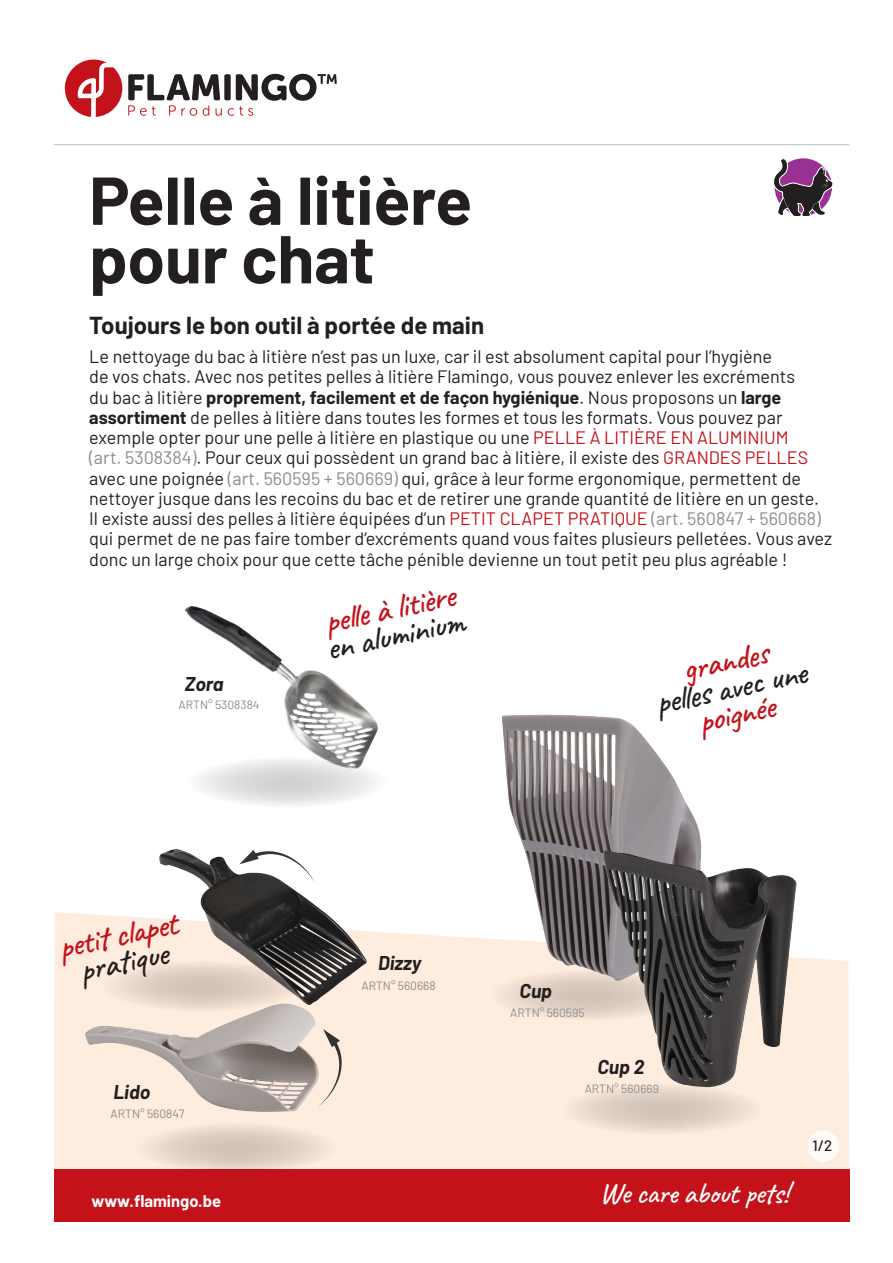
<style>
.page{position:relative;width:893px;height:1263px;background:#fff}
.page>*{position:absolute;margin:0;border:0;box-sizing:border-box;transform-origin:0 0}
.Benaming{font:700 67.5px/58.5px "Barlow";color:#231f20}
.Info_Caveat{font:500 34.5px/27px "Caveat";color:#c4121a;text-align:center}
.Info_Caveat-2{font:500 34.5px "Caveat";color:#231f20}
.t1{font:500 30px "Caveat";letter-spacing:-.025em;color:#fff}
.Titel{font:700 24px "Barlow";color:#231f20}
.info_tekst{font:italic 700 19.5px "Barlow";color:#231f20}
.Tekst{font:18px/20.2px "Barlow";color:#231f20}
.t2{font:700 16.5px "Barlow";color:#fff}
.t3{font:500 15px "Barlow";color:#231f20}
.ARTN__xxx{font:12px "Barlow";color:#8a8c8f}
.s1{font-weight:700}
.s2{color:#c4121a}
.s3{color:#8a8c8f}
.s4{color:#231f20}
</style>
<div class="page">
<div style="left:54px;top:912px;width:795px;height:257px;background:#feecde"></div>
<svg style="left:64px;top:60px;width:58px;height:57px"></svg>
<div style="left:224px;top:74px;width:7px;height:26px;background:#231f20;border-radius:2px"></div>
<svg style="left:128px;top:74px;width:94px;height:42px"></svg>
<svg style="left:228px;top:74px;width:109px;height:42px"></svg>
<div style="left:54px;top:1169px;width:795px;height:52px;background:#c4121a"></div>
<hr style="left:54px;top:144px;width:795px;height:1px;background:#c7c8ca">
<div style="left:807px;top:1130px;width:32px;height:32px;background:#fefbf8;border-radius:50%"></div>
<svg style="left:561px;top:1084px;width:202px;height:51px;background:#e6d6ca"></svg>
<svg style="left:489px;top:969px;width:202px;height:51px;background:#e3d3c7"></svg>
<svg style="left:136px;top:1123px;width:202px;height:50px;background:#e4cec2"></svg>
<svg style="left:102px;top:961px;width:202px;height:51px;background:#eddccf"></svg>
<svg style="left:187px;top:757px;width:202px;height:51px"></svg>
<svg style="left:774px;top:158px;width:59px;height:58px"></svg>
<img style="left:185px;top:606px;width:193px;height:164px">
<img style="left:502px;top:714px;width:199px;height:267px">
<img style="left:159px;top:849px;width:208px;height:156px">
<img style="left:604px;top:850px;width:193px;height:237px">
<img style="left:85px;top:1003px;width:234px;height:109px">
<svg style="left:318px;top:1029px;width:24px;height:78px;background:#e5d5c9"></svg>
<svg style="left:239px;top:850px;width:76px;height:33px"></svg>
<p class="Benaming" style="left:89px;top:166px;width:384px">Pelle à litière pour chat</p>
<p class="Titel" style="left:89px;top:308px;width:396px">Toujours le bon outil à portée de main</p>
<p class="Tekst" style="left:89px;top:345px;width:744px">Le nettoyage du bac à litière n’est pas un luxe, car il est absolument capital pour l’hygiène<br>de vos chats. Avec nos petites pelles à litière Flamingo, vous pouvez enlever les excréments<br>du bac à litière <span class="s1">proprement, facilement et de façon hygiénique</span>. Nous proposons un <span class="s1">large assortiment</span> de pelles à litière dans toutes les formes et tous les formats. Vous pouvez par exemple opter pour une pelle à litière en plastique ou une <span class="s2">PELLE À LITIÈRE EN ALUMINIUM<br></span><span class="s3">(art. 5308384)</span>. Pour ceux qui possèdent un grand bac à litière, il existe des <span class="s2">GRANDES PELLES </span>avec une poignée <span class="s3">(art. 560595 + 560669)</span> qui, grâce à leur forme ergonomique, permettent de nettoyer jusque dans les recoins du bac et de retirer une grande quantité de litière en un geste.<br>Il existe aussi des pelles à litière équipées d’un <span class="s2">PETIT CLAPET PRATIQUE</span> <span class="s3">(art. 560847 + 560668) </span>qui permet de ne pas faire tomber d’excréments quand vous faites plusieurs pelletées. Vous avez donc un large choix pour que cette tâche pénible devienne un tout petit peu plus agréable !</p>
<p class="info_tekst" style="left:185px;top:670px;width:40px">Zora</p>
<p class="ARTN__xxx" style="left:179px;top:696px;width:82px">ARTN° 5308384</p>
<p class="Info_Caveat" style="left:322px;top:609px;width:134px;rotate:-12deg">pelle à litière</p>
<p class="Info_Caveat-2" style="left:322px;top:628px;width:142px;rotate:-12deg">en aluminium</p>
<p class="Info_Caveat" style="left:647px;top:664px;width:155px;rotate:-12deg">grandes<br><span class="s4">pelles avec une </span>poignée</p>
<p class="Info_Caveat" style="left:56px;top:934px;width:122px;rotate:-12deg">petit clapet <span class="s4">pratique</span></p>
<p class="info_tekst" style="left:113px;top:1077px;width:38px">Lido</p>
<p class="ARTN__xxx" style="left:111px;top:1105px;width:75px">ARTN° 560847</p>
<p class="t2" style="left:91px;top:1189px;width:131px">www.flamingo.be</p>
<p class="info_tekst" style="left:378px;top:948px;width:45px">Dizzy</p>
<p class="ARTN__xxx" style="left:361px;top:977px;width:76px">ARTN° 560668</p>
<p class="info_tekst" style="left:519px;top:976px;width:34px">Cup</p>
<p class="ARTN__xxx" style="left:510px;top:1004px;width:76px">ARTN° 560595</p>
<p class="info_tekst" style="left:597px;top:1053px;width:48px">Cup 2</p>
<p class="ARTN__xxx" style="left:585px;top:1080px;width:76px">ARTN° 560669</p>
<h3 class="t1" style="left:599px;top:1174px;width:191px">We care about pets!</h3>
<p class="t3" style="left:812px;top:1135px;width:21px">1/2</p>
</div>
